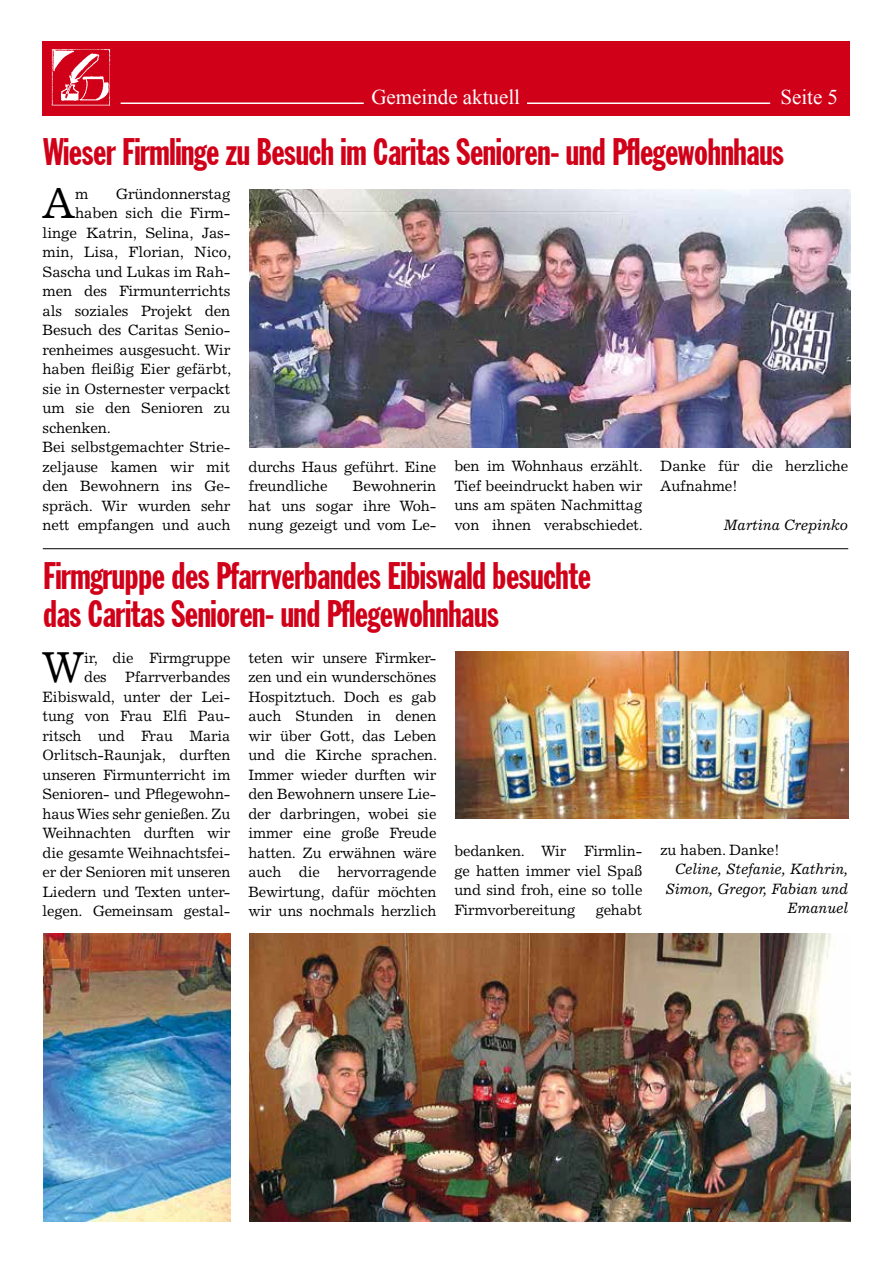
<style>
.page{position:relative;width:893px;height:1263px;background:#fff}
.page>*{position:absolute;margin:0;border:0;box-sizing:border-box;transform-origin:0 0}
.t1{font:43.5px "Excelsior LT Std";color:#000}
.t2{font:extra-condensed 37.5px/37.5px "Franklin Gothic";letter-spacing:-.01em;color:#d10019}
.t3{font:21px "Times New Roman";color:#fff}
.t4{font:15px/19.5px "Excelsior LT Std";letter-spacing:-.01em;color:#000;text-align:justify}
.t5{font:italic 15px/19.5px "Excelsior LT Std";letter-spacing:-.01em;color:#000;text-align:right}
</style>
<div class="page">
<div style="left:42px;top:42px;width:808px;height:74px;background:#d10019"></div>
<img style="left:51px;top:49px;width:60px;height:57px">
<hr style="left:527px;top:102px;width:243px;height:2px;background:#fff">
<hr style="left:121px;top:102px;width:243px;height:2px;background:#fff">
<hr style="left:43px;top:548px;width:805px;height:1px;background:#000">
<img style="left:250px;top:190px;width:600px;height:258px">
<img style="left:250px;top:933px;width:600px;height:288px">
<img style="left:455px;top:652px;width:393px;height:166px">
<img style="left:43px;top:933px;width:187px;height:288px">
<h3 class="t3" style="left:371px;top:83px;width:150px">Gemeinde aktuell</h3>
<h3 class="t3" style="left:780px;top:83px;width:59px">Seite 5</h3>
<h2 class="t2" style="left:43px;top:134px;width:742px">Wieser Firmlinge zu Besuch im Caritas Senioren- und Pflegewohnhaus</h2>
<h1 class="t1" style="left:42px;top:178px;width:35px">A</h1>
<p class="t4" style="left:75px;top:184px;width:15px">m</p>
<p class="t4" style="left:116px;top:184px;width:116px">Gründonnerstag</p>
<p class="t4" style="left:75px;top:203px;width:157px">haben sich die Firm-</p>
<p class="t4" style="left:43px;top:223px;width:189px">linge Katrin, Selina, Jas-</p>
<p class="t4" style="left:43px;top:242px;width:190px">min, Lisa, Florian, Nico,</p>
<p class="t4" style="left:43px;top:262px;width:189px">Sascha und Lukas im Rah-</p>
<p class="t4" style="left:43px;top:281px;width:189px">men des Firmunterrichts</p>
<p class="t4" style="left:43px;top:301px;width:189px">als soziales Projekt den</p>
<p class="t4" style="left:43px;top:320px;width:189px">Besuch des Caritas Senio-</p>
<p class="t4" style="left:43px;top:340px;width:189px">renheimes ausgesucht. Wir</p>
<p class="t4" style="left:43px;top:359px;width:190px">haben fleißig Eier gefärbt,</p>
<p class="t4" style="left:43px;top:379px;width:189px">sie in Osternester verpackt</p>
<p class="t4" style="left:43px;top:398px;width:189px">um sie den Senioren zu</p>
<p class="t4" style="left:43px;top:418px;width:70px">schenken.</p>
<p class="t4" style="left:43px;top:437px;width:189px">Bei selbstgemachter Strie-</p>
<p class="t4" style="left:43px;top:457px;width:189px">zeljause kamen wir mit</p>
<p class="t4" style="left:43px;top:476px;width:189px">den Bewohnern ins Ge-</p>
<p class="t4" style="left:43px;top:496px;width:189px">spräch. Wir wurden sehr</p>
<p class="t4" style="left:43px;top:515px;width:189px">nett empfangen und auch</p>
<p class="t4" style="left:248px;top:457px;width:189px">durchs Haus geführt. Eine freundliche</p>
<p class="t4" style="left:248px;top:476px;width:189px;text-indent:105px">Bewohnerin hat uns sogar ihre Woh&shy;nung gezeigt und vom Le-</p>
<p class="t4" style="left:454px;top:456px;width:190px">ben im Wohnhaus erzählt.<br>Tief beeindruckt haben wir uns am späten Nachmittag von ihnen verabschiedet.</p>
<p class="t4" style="left:660px;top:456px;width:189px">Danke für die herzliche<br>Aufnahme!</p>
<p class="t5" style="left:723px;top:515px;width:126px">Martina Crepinko</p>
<h2 class="t2" style="left:43px;top:559px;width:549px">Firmgruppe des Pfarrverbandes Eibiswald besuchte das Caritas Senioren- und Pflegewohnhaus</h2>
<p class="t4" style="left:43px;top:648px;width:189px;text-align:right">ir, die Firmgruppe<br>des Pfarrverbandes<br>Eibiswald, unter der Lei&shy;tung von Frau Elfi Pau&shy;ritsch und Frau Maria<br>Orlitsch-Raunjak, durften unseren Firmunterricht im<br>Senioren- und Pflegewohn&shy;haus Wies sehr genießen. Zu<br>Weihnachten durften wir die gesamte Weihnachtsfei&shy;er der Senioren mit unseren<br>Liedern und Texten unter&shy;legen. Gemeinsam gestal-</p>
<p class="t4" style="left:248px;top:648px;width:190px">teten wir unsere Firmker&shy;zen und ein wunderschönes Hospitztuch. Doch es gab auch Stunden in denen wir über Gott, das Leben und die Kirche sprachen.<br>Immer wieder durften wir den Bewohnern unsere Lie&shy;der darbringen, wobei sie immer eine große Freude hatten. Zu erwähnen wäre auch die hervorragende Bewirtung, dafür möchten wir uns nochmals herzlich</p>
<h1 class="t1" style="left:42px;top:642px;width:44px">W</h1>
<p class="t4" style="left:454px;top:841px;width:189px">bedanken. Wir Firmlin&shy;ge hatten immer viel Spaß und sind froh, eine so tolle Firmvorbereitung</p>
<p class="t4" style="left:596px;top:900px;width:48px">gehabt</p>
<p class="t4" style="left:660px;top:840px;width:121px">zu haben. Danke!</p>
<p class="t5" style="left:665px;top:859px;width:185px">Celine, Stefanie, Kathrin,<br>Simon, Gregor, Fabian und<br>Emanuel</p>
</div>
